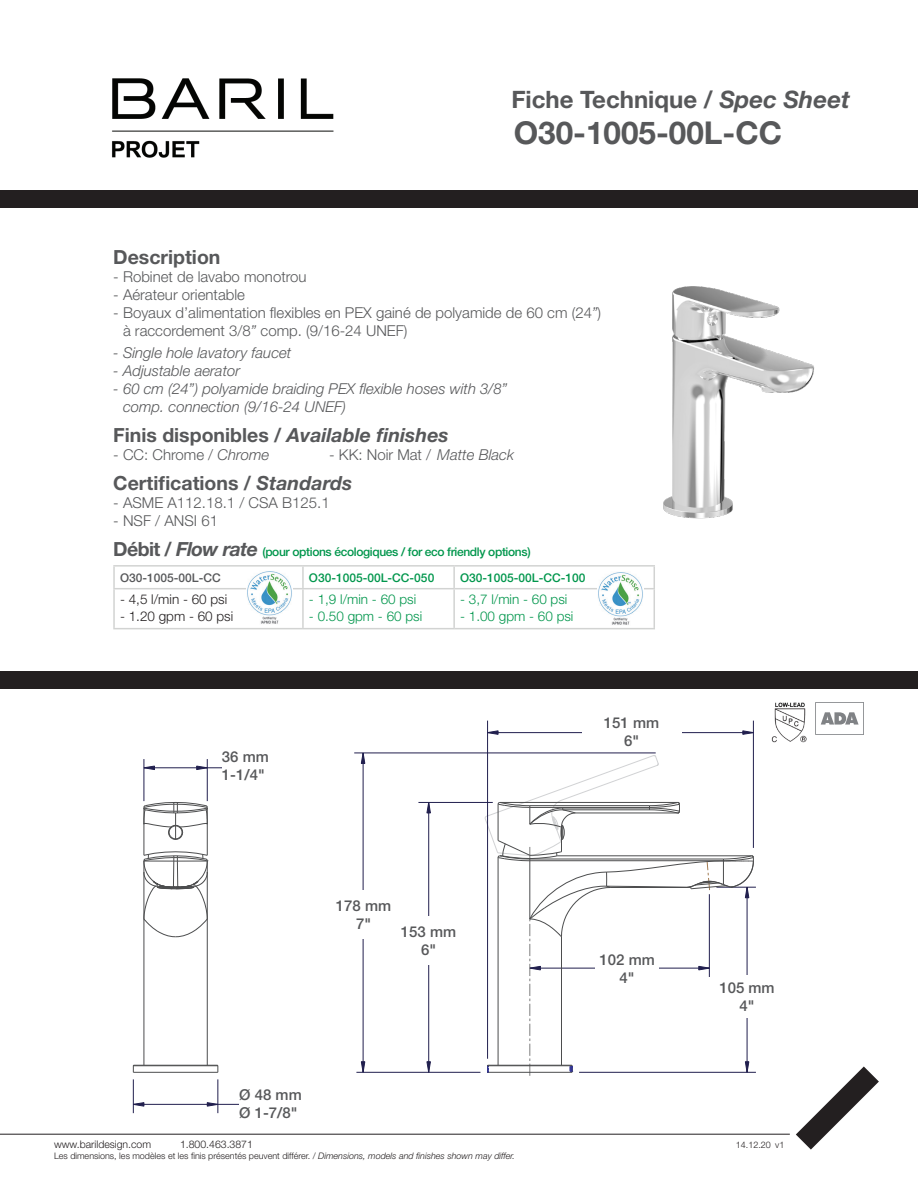
<style>
.page{position:relative;width:918px;height:1188px;background:#fff}
.page>*{position:absolute;margin:0;border:0;box-sizing:border-box;transform-origin:0 0}
.t1{font:700 31.5px "Helvetica Neue LT Std";color:#57585a}
.t2{font:700 24px "Helvetica Neue LT Std";color:#57585a}
.t3{font:700 19.5px "Helvetica Neue LT Std";color:#57585a}
.t4{font:300 15px/18px "Helvetica Neue LT Std";color:#57585a}
.t5{font:italic 300 15px/18px "Helvetica Neue LT Std";color:#57585a}
.t6{font:500 15px "Helvetica Neue LT Std";color:#57585a}
.t7{font:300 13.5px "Helvetica Neue LT Std";color:#00964c}
.t8{font:300 13.5px "Helvetica Neue LT Std";color:#231f20}
.t9{font:500 12px "Helvetica Neue LT Std";letter-spacing:-.03em;color:#00964c}
.t10{font:500 12px "Helvetica Neue LT Std";color:#00964c}
.t11{font:500 12px "Helvetica Neue LT Std";color:#57585a}
.t12{font:300 10.5px "Helvetica Neue LT Std";color:#231f20}
.t13{font:300 9px "Helvetica Neue LT Std";color:#231f20}
.s1{font-style:italic}
.s2{font-weight:700;font-size:19.5px;color:#57585a}
.s3{font-weight:700;font-style:italic;font-size:19.5px;color:#57585a}
</style>
<div class="page">
<hr style="left:0;top:1134px;width:790px;height:1px;background:#231f20">
<svg style="left:796px;top:1066px;width:83px;height:84px"></svg>
<div style="left:0;top:190px;width:918px;height:17px;background:#231f20"></div>
<img style="left:112px;top:78px;width:222px;height:80px">
<div style="left:0;top:672px;width:918px;height:17px;background:#231f20"></div>
<img style="left:771px;top:702px;width:36px;height:41px">
<svg style="left:815px;top:702px;width:49px;height:33px"></svg>
<svg style="left:427px;top:803px;width:4px;height:10px"></svg>
<svg style="left:427px;top:1061px;width:4px;height:11px"></svg>
<svg style="left:488px;top:730px;width:10px;height:5px"></svg>
<svg style="left:743px;top:730px;width:10px;height:5px"></svg>
<svg style="left:145px;top:766px;width:10px;height:4px"></svg>
<svg style="left:196px;top:766px;width:11px;height:4px"></svg>
<svg style="left:134px;top:1102px;width:10px;height:5px"></svg>
<svg style="left:207px;top:1102px;width:11px;height:5px"></svg>
<hr style="left:428px;top:802px;width:1px;height:270px;background:#211f4e">
<hr style="left:487px;top:721px;width:1px;height:338px;background:#211f4e">
<hr style="left:356px;top:1072px;width:124px;height:1px;background:#211f4e">
<hr style="left:579px;top:1072px;width:177px;height:1px;background:#211f4e">
<hr style="left:716px;top:887px;width:40px;height:1px;background:#211f4e">
<hr style="left:753px;top:721px;width:1px;height:127px;background:#211f4e">
<hr style="left:418px;top:802px;width:75px;height:1px;background:#211f4e">
<svg style="left:361px;top:754px;width:4px;height:10px"></svg>
<svg style="left:361px;top:1061px;width:4px;height:12px"></svg>
<hr style="left:363px;top:753px;width:1px;height:319px;background:#211f4e">
<hr style="left:354px;top:753px;width:302px;height:1px;background:#211f4e">
<hr style="left:488px;top:732px;width:265px;height:1px;background:#211f4e">
<hr style="left:133px;top:1079px;width:1px;height:34px;background:#211f4e">
<hr style="left:144px;top:759px;width:1px;height:42px;background:#211f4e">
<hr style="left:133px;top:1104px;width:144px;height:1px;background:#211f4e">
<hr style="left:207px;top:759px;width:1px;height:42px;background:#211f4e">
<hr style="left:218px;top:1079px;width:1px;height:34px;background:#211f4e">
<hr style="left:144px;top:768px;width:130px;height:1px;background:#211f4e">
<hr style="left:144px;top:861px;width:1px;height:204px;background:#4c4d4e">
<hr style="left:144px;top:807px;width:1px;height:48px;background:#4c4d4e">
<hr style="left:207px;top:861px;width:1px;height:204px;background:#4c4d4e">
<hr style="left:207px;top:807px;width:1px;height:48px;background:#4c4d4e">
<hr style="left:133px;top:1072px;width:85px;height:1px;background:#4c4d4e">
<hr style="left:134px;top:1065px;width:83px;height:1px;background:#4c4d4e">
<svg style="left:484px;top:755px;width:270px;height:321px"></svg>
<svg style="left:217px;top:1065px;width:2px;height:7px"></svg>
<svg style="left:143px;top:802px;width:65px;height:42px"></svg>
<svg style="left:143px;top:851px;width:65px;height:86px"></svg>
<div style="left:596px;top:945px;width:63px;height:48px;background:#fff"></div>
<div style="left:582px;top:712px;width:99px;height:38px;background:#fff"></div>
<div style="left:712px;top:975px;width:70px;height:43px;background:#fff"></div>
<div style="left:239px;top:1078px;width:86px;height:51px;background:#fff"></div>
<div style="left:222px;top:740px;width:91px;height:51px;background:#fff"></div>
<div style="left:391px;top:916px;width:75px;height:49px;background:#fff"></div>
<div style="left:326px;top:890px;width:75px;height:49px;background:#fff"></div>
<img style="left:663px;top:286px;width:152px;height:233px">
<hr style="left:113px;top:565px;width:190px;height:2px;background:#d2d3d2">
<hr style="left:113px;top:567px;width:2px;height:21px;background:#d2d3d2">
<hr style="left:303px;top:565px;width:151px;height:2px;background:#d2d3d2">
<hr style="left:454px;top:565px;width:201px;height:2px;background:#d2d3d2">
<svg style="left:114px;top:566px;width:541px;height:62px"></svg>
<hr style="left:113px;top:588px;width:190px;height:1px;background:#d2d3d2">
<hr style="left:113px;top:589px;width:2px;height:39px;background:#d2d3d2">
<hr style="left:303px;top:588px;width:151px;height:1px;background:#d2d3d2">
<hr style="left:302px;top:589px;width:2px;height:39px;background:#d2d3d2">
<hr style="left:454px;top:588px;width:201px;height:1px;background:#d2d3d2">
<hr style="left:453px;top:589px;width:2px;height:39px;background:#d2d3d2">
<hr style="left:654px;top:589px;width:1px;height:39px;background:#d2d3d2">
<hr style="left:113px;top:628px;width:190px;height:1px;background:#d2d3d2">
<hr style="left:303px;top:628px;width:151px;height:1px;background:#d2d3d2">
<hr style="left:454px;top:628px;width:201px;height:1px;background:#d2d3d2">
<img style="left:246px;top:571px;width:46px;height:54px">
<img style="left:597px;top:571px;width:46px;height:54px">
<h2 class="t2" style="left:511px;top:85px;width:340px">Fiche Technique / <span class="s1">Spec Sheet</span></h2>
<p class="t1" style="left:514px;top:114px;width:270px">O30-1005-00L-CC</p>
<p class="t3" style="left:113px;top:245px;width:109px">Description</p>
<p class="t4" style="left:113px;top:267px;width:195px">- Robinet de lavabo monotrou</p>
<p class="t4" style="left:113px;top:285px;width:133px">- Aérateur orientable</p>
<p class="t4" style="left:123px;top:303px;width:480px;text-indent:-10px">- Boyaux d’alimentation flexibles en PEX gainé de polyamide de 60 cm (24<span class="s1">”</span>) à raccordement 3/8<span class="s1">”</span> comp. (9/16-24 UNEF)</p>
<p class="t5" style="left:113px;top:344px;width:180px">- Single hole lavatory faucet</p>
<p class="t5" style="left:113px;top:362px;width:128px">- Adjustable aerator</p>
<p class="t5" style="left:123px;top:380px;width:386px;text-indent:-10px">- 60 cm (24”) polyamide braiding PEX flexible hoses with 3/8” comp. connection (9/16-24 UNEF)</p>
<p class="t3" style="left:113px;top:423px;width:337px">Finis disponibles / <span class="s1">Available finishes</span></p>
<p class="t4" style="left:113px;top:446px;width:158px">- CC: Chrome / <span class="s1">Chrome</span></p>
<p class="t4" style="left:329px;top:446px;width:186px">- KK: Noir Mat / <span class="s1">Matte Black</span></p>
<p class="t3" style="left:113px;top:471px;width:241px">Certifications / <span class="s1">Standards</span></p>
<p class="t4" style="left:113px;top:494px;width:218px">- ASME A112.18.1 / CSA B125.1</p>
<p class="t4" style="left:113px;top:512px;width:106px">- NSF / ANSI 61</p>
<p class="t9" style="left:113px;top:545px;width:419px"><span class="s2">Débit /</span> <span class="s3">Flow rate</span> (pour options écologiques / for eco friendly options)</p>
<p class="t11" style="left:120px;top:570px;width:102px">O30-1005-00L-CC</p>
<p class="t10" style="left:309px;top:570px;width:127px">O30-1005-00L-CC-050</p>
<p class="t10" style="left:460px;top:570px;width:127px">O30-1005-00L-CC-100</p>
<p class="t8" style="left:120px;top:591px;width:109px">- 4,5 l/min - 60 psi</p>
<p class="t8" style="left:120px;top:607px;width:115px">- 1.20 gpm - 60 psi</p>
<p class="t7" style="left:309px;top:591px;width:109px">- 1,9 l/min - 60 psi</p>
<p class="t7" style="left:309px;top:607px;width:115px">- 0.50 gpm - 60 psi</p>
<p class="t7" style="left:460px;top:591px;width:109px">- 3,7 l/min - 60 psi</p>
<p class="t7" style="left:460px;top:607px;width:115px">- 1.00 gpm - 60 psi</p>
<p class="t6" style="left:222px;top:748px;width:48px">36 mm</p>
<p class="t6" style="left:222px;top:766px;width:44px">1-1/4"</p>
<p class="t6" style="left:604px;top:713px;width:57px">151 mm</p>
<p class="t6" style="left:624px;top:731px;width:16px">6"</p>
<p class="t6" style="left:336px;top:897px;width:57px">178 mm</p>
<p class="t6" style="left:356px;top:915px;width:16px">7"</p>
<p class="t6" style="left:401px;top:923px;width:57px">153 mm</p>
<p class="t6" style="left:421px;top:941px;width:16px">6"</p>
<p class="t6" style="left:239px;top:1085px;width:64px">Ø 48 mm</p>
<p class="t6" style="left:239px;top:1103px;width:60px">Ø 1-7/8"</p>
<p class="t6" style="left:600px;top:951px;width:57px">102 mm</p>
<p class="t6" style="left:620px;top:969px;width:16px">4"</p>
<p class="t6" style="left:719px;top:979px;width:57px">105 mm</p>
<p class="t6" style="left:740px;top:997px;width:16px">4"</p>
<p class="t12" style="left:54px;top:1138px;width:99px">www.barildesign.com</p>
<p class="t12" style="left:180px;top:1138px;width:74px">1.800.463.3871</p>
<p class="t13" style="left:736px;top:1139px;width:37px">14.12.20</p>
<p class="t13" style="left:54px;top:1150px;width:463px">Les dimensions, les modèles et les finis présentés peuvent différer. / <span class="s1">Dimensions, models and finishes shown may differ.</span></p>
<p class="t13" style="left:775px;top:1140px;width:11px">v1</p>
</div>
